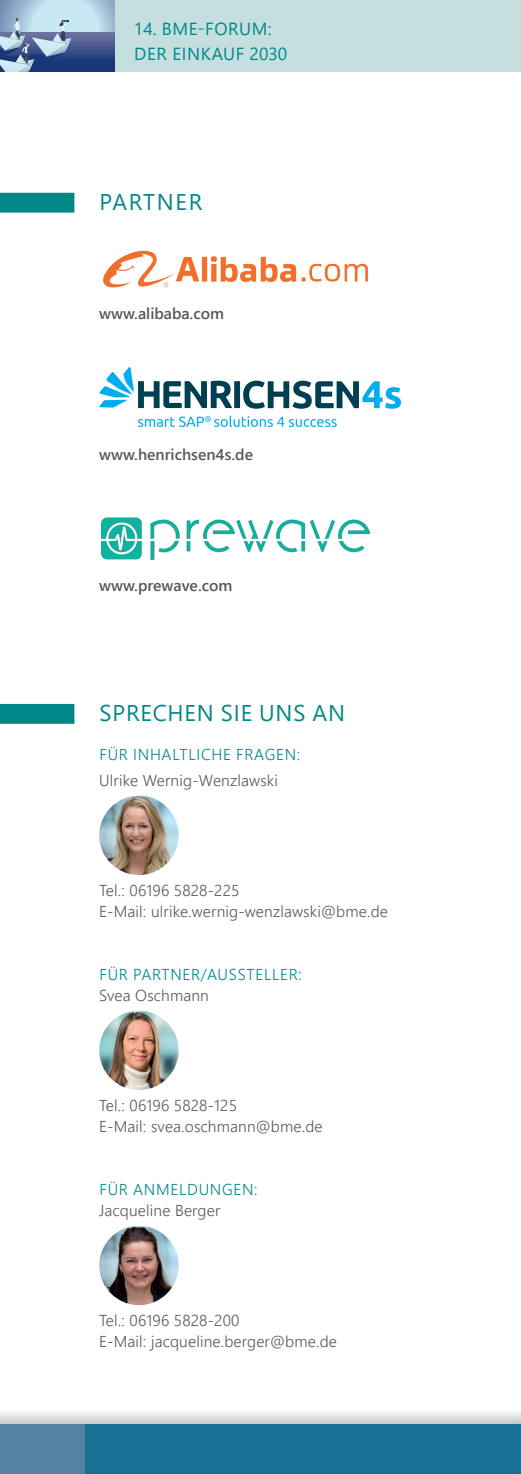
<style>
.page{position:relative;width:521px;height:1474px;background:#fff}
.page>*{position:absolute;margin:0;border:0;box-sizing:border-box;transform-origin:0 0}
.t1{font:22.75px "Segoe UI";letter-spacing:.035em;color:#008887}
.t2{font:22.75px "Segoe UI";letter-spacing:.075em;color:#008887}
.t3{font:17.5px/24.5px "Segoe UI";letter-spacing:.035em;color:#008887}
.t4{font:300 15.75px/21px "Segoe UI";letter-spacing:.01em;color:#57585a}
.t5{font:300 15.75px "Segoe UI";letter-spacing:.045em;color:#008887}
.t6{font:600 15.75px "Segoe UI";color:#57585a}
</style>
<div class="page">
<div style="left:0;top:1406px;width:521px;height:67px;background:#231f20;opacity:.25"></div>
<div style="left:0;top:1424px;width:521px;height:49px;background:#1a7092"></div>
<div style="left:0;top:1424px;width:84px;height:49px;background:#5584a2"></div>
<div style="left:0;top:193px;width:74px;height:20px;background:#008887"></div>
<img style="left:103px;top:250px;width:265px;height:38px">
<div style="left:234px;top:381px;width:6px;height:27px;background:#003f52"></div>
<svg style="left:243px;top:380px;width:158px;height:29px"></svg>
<svg style="left:138px;top:415px;width:199px;height:12px"></svg>
<svg style="left:99px;top:367px;width:133px;height:41px"></svg>
<img style="left:101px;top:517px;width:268px;height:42px">
<div style="left:0;top:0;width:521px;height:72px;background:#c5dfe0"></div>
<svg style="left:0;top:0;width:114px;height:32px;background:#b3d3e4"></svg>
<div style="left:0;top:32px;width:114px;height:40px;background:linear-gradient(to bottom,#6e719f,#082f70)"></div>
<svg style="left:0;top:18px;width:71px;height:54px;background:#7e98b9"></svg>
<div style="left:0;top:704px;width:74px;height:19px;background:#008887"></div>
<img style="left:99px;top:795px;width:80px;height:80px;border-radius:40px">
<img style="left:99px;top:1010px;width:80px;height:80px;border-radius:40px">
<img style="left:99px;top:1225px;width:80px;height:80px;border-radius:40px">
<p class="t3" style="left:134px;top:15px;width:155px">14. BME-FORUM:<br>DER EINKAUF 2030</p>
<h1 class="t2" style="left:100px;top:180px;width:104px">PARTNER</h1>
<p class="t6" style="left:99px;top:298px;width:126px">www.alibaba.com</p>
<p class="t6" style="left:99px;top:439px;width:155px">www.henrichsen4s.de</p>
<p class="t6" style="left:99px;top:570px;width:135px">www.prewave.com</p>
<h1 class="t1" style="left:100px;top:691px;width:247px">SPRECHEN SIE UNS AN</h1>
<p class="t5" style="left:99px;top:739px;width:202px">FÜR INHALTLICHE FRAGEN:</p>
<p class="t4" style="left:99px;top:768px;width:180px">Ulrike Wernig-Wenzlawski</p>
<p class="t4" style="left:99px;top:878px;width:290px">Tel.: 06196 5828-225<br>E-Mail: ulrike.wernig-wenzlawski@bme.de</p>
<p class="t5" style="left:99px;top:959px;width:204px">FÜR PARTNER/AUSSTELLER:</p>
<p class="t4" style="left:99px;top:983px;width:111px">Svea Oschmann</p>
<p class="t4" style="left:99px;top:1093px;width:225px">Tel.: 06196 5828-125<br>E-Mail: svea.oschmann@bme.de</p>
<p class="t5" style="left:99px;top:1174px;width:159px">FÜR ANMELDUNGEN:</p>
<p class="t4" style="left:99px;top:1198px;width:123px">Jacqueline Berger</p>
<p class="t4" style="left:99px;top:1308px;width:239px">Tel.: 06196 5828-200<br>E-Mail: jacqueline.berger@bme.de</p>
</div>
